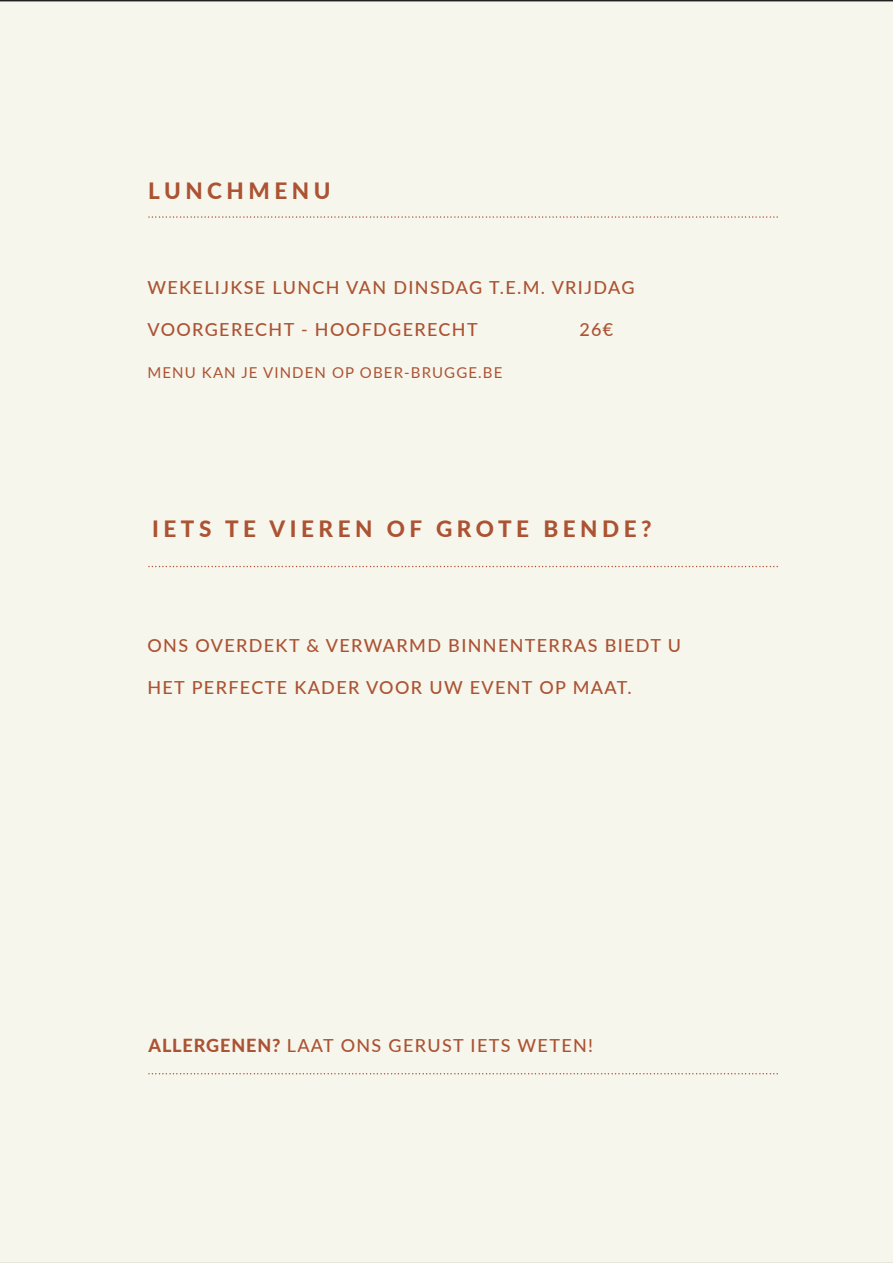
<style>
.page{position:relative;width:893px;height:1263px;background:#f7f6ed}
.page>*{position:absolute;margin:0;border:0;box-sizing:border-box;transform-origin:0 0}
.t1{font:800 22.5px "Lato";letter-spacing:.2em;color:#ab5333}
.t2{font:500 18px "Lato";letter-spacing:.075em;color:#ab5333}
.t3{font:15px "Lato";letter-spacing:.075em;color:#ab5333}
.s1{font-weight:800}
</style>
<div class="page">
<svg style="left:148px;top:1073px;width:630px;height:1px"></svg>
<svg style="left:148px;top:216px;width:630px;height:2px"></svg>
<svg style="left:148px;top:566px;width:630px;height:1px"></svg>
<p class="t1" style="left:148px;top:174px;width:184px">LUNCHMENU</p>
<p class="t2" style="left:147px;top:274px;width:488px">WEKELIJKSE LUNCH VAN DINSDAG T.E.M. VRIJDAG</p>
<p class="t2" style="left:147px;top:316px;width:332px">VOORGERECHT - HOOFDGERECHT</p>
<p class="t2" style="left:579px;top:316px;width:36px">26€</p>
<p class="t3" style="left:147px;top:361px;width:356px">MENU KAN JE VINDEN OP OBER-BRUGGE.BE</p>
<p class="t1" style="left:152px;top:512px;width:501px">IETS TE VIEREN OF GROTE BENDE?</p>
<p class="t2" style="left:147px;top:632px;width:535px">ONS OVERDEKT &amp; VERWARMD BINNENTERRAS BIEDT U</p>
<p class="t2" style="left:147px;top:674px;width:486px">HET PERFECTE KADER VOOR UW EVENT OP MAAT.</p>
<p class="t2" style="left:148px;top:1032px;width:446px"><span class="s1">ALLERGENEN?</span> LAAT ONS GERUST IETS WETEN!</p>
</div>
